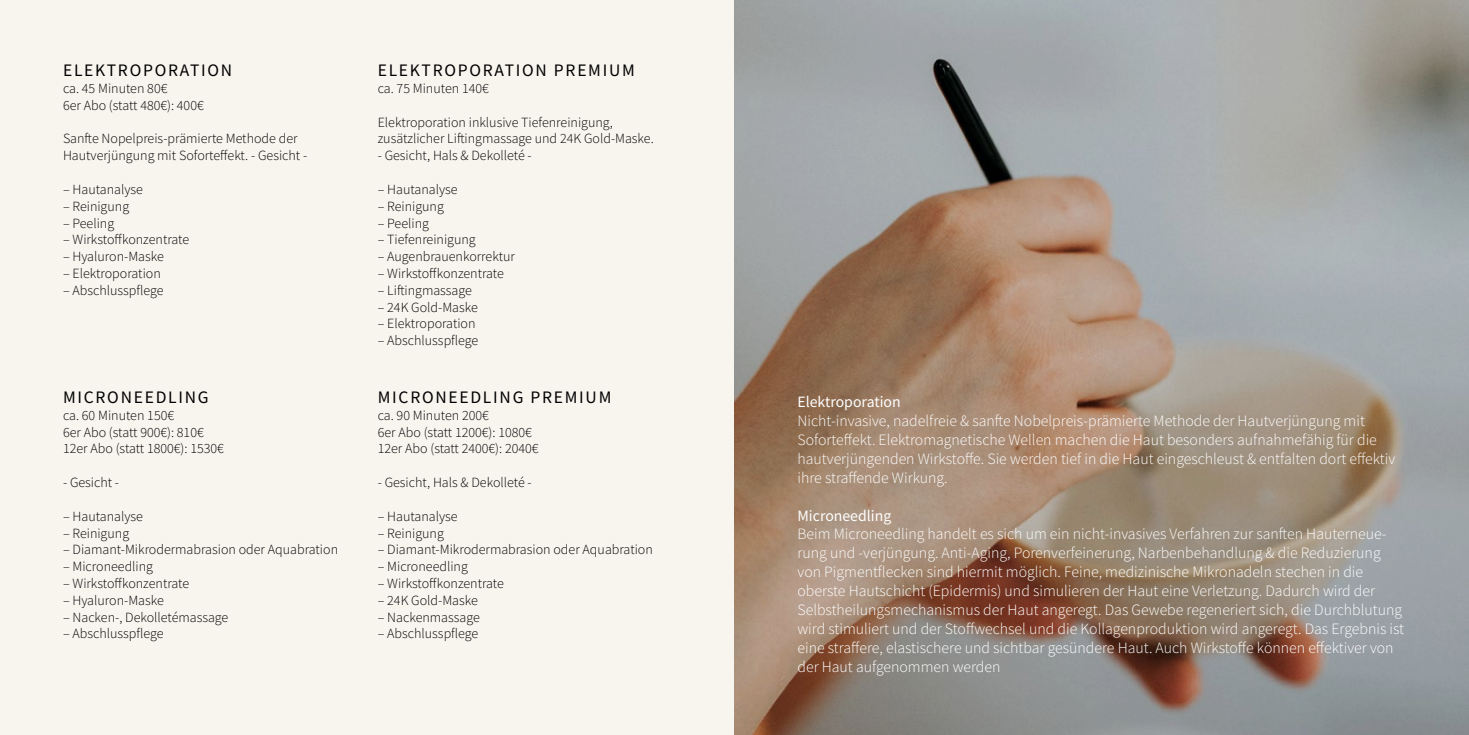
<style>
.page{position:relative;width:1469px;height:735px;background:#fff}
.page>*{position:absolute;margin:0;border:0;box-sizing:border-box;transform-origin:0 0}
.t1{font:17.5px "Source Sans Pro";letter-spacing:.1em;color:#000}
.t2{font:300 15.75px/18.9px "Source Sans Pro";color:#fff}
.t3{font:15.75px "Source Sans Pro";color:#fff}
.t4{font:300 14px/16.8px "Source Sans Pro";color:#000}
</style>
<div class="page">
<div style="left:0;top:0;width:1468px;height:734px;background:#f8f5ef"></div>
<svg style="left:734px;top:0;width:734px;height:734px;background:#9d9289"></svg>
<p class="t1" style="left:63px;top:59px;width:171px">ELEKTROPORATION</p>
<p class="t4" style="left:63px;top:80px;width:142px">ca. 45 Minuten 80€<br>6er Abo (statt 480€): 400€</p>
<p class="t4" style="left:63px;top:130px;width:246px">Sanfte Nopelpreis-prämierte Methode der<br>Hautverjüngung mit Soforteffekt. - Gesicht -</p>
<p class="t4" style="left:63px;top:181px;width:81px">– Hautanalyse</p>
<p class="t4" style="left:63px;top:197px;width:68px">– Reinigung</p>
<p class="t4" style="left:63px;top:214px;width:53px">– Peeling</p>
<p class="t4" style="left:63px;top:231px;width:128px">– Wirkstoffkonzentrate</p>
<p class="t4" style="left:63px;top:248px;width:102px">– Hyaluron-Maske</p>
<p class="t4" style="left:63px;top:265px;width:99px">– Elektroporation</p>
<p class="t4" style="left:63px;top:281px;width:102px">– Abschlusspflege</p>
<p class="t1" style="left:63px;top:386px;width:147px">MICRONEEDLING</p>
<p class="t4" style="left:63px;top:406px;width:162px">ca. 60 Minuten 150€<br>6er Abo (statt 900€): 810€<br>12er Abo (statt 1800€): 1530€</p>
<p class="t4" style="left:63px;top:473px;width:58px">- Gesicht -</p>
<p class="t4" style="left:63px;top:507px;width:81px">– Hautanalyse</p>
<p class="t4" style="left:63px;top:524px;width:68px">– Reinigung</p>
<p class="t4" style="left:63px;top:541px;width:276px">– Diamant-Mikrodermabrasion oder Aquabration</p>
<p class="t4" style="left:63px;top:557px;width:92px">– Microneedling</p>
<p class="t4" style="left:63px;top:574px;width:128px">– Wirkstoffkonzentrate</p>
<p class="t4" style="left:63px;top:591px;width:102px">– Hyaluron-Maske</p>
<p class="t4" style="left:63px;top:608px;width:167px">– Nacken-, Dekolletémassage</p>
<p class="t4" style="left:63px;top:625px;width:102px">– Abschlusspflege</p>
<p class="t1" style="left:378px;top:59px;width:259px">ELEKTROPORATION PREMIUM</p>
<p class="t4" style="left:378px;top:80px;width:113px">ca. 75 Minuten 140€</p>
<p class="t4" style="left:378px;top:113px;width:277px">Elektroporation inklusive Tiefenreinigung, zusätzlicher Liftingmassage und 24K Gold-Maske.</p>
<p class="t4" style="left:378px;top:147px;width:155px">- Gesicht, Hals &amp; Dekolleté -</p>
<p class="t4" style="left:378px;top:181px;width:81px">– Hautanalyse</p>
<p class="t4" style="left:378px;top:197px;width:68px">– Reinigung</p>
<p class="t4" style="left:378px;top:214px;width:53px">– Peeling</p>
<p class="t4" style="left:378px;top:231px;width:99px">– Tiefenreinigung</p>
<p class="t4" style="left:378px;top:248px;width:139px">– Augenbrauenkorrektur</p>
<p class="t4" style="left:378px;top:265px;width:128px">– Wirkstoffkonzentrate</p>
<p class="t4" style="left:378px;top:281px;width:96px">– Liftingmassage</p>
<p class="t4" style="left:378px;top:298px;width:102px">– 24K Gold-Maske</p>
<p class="t4" style="left:378px;top:315px;width:99px">– Elektroporation</p>
<p class="t4" style="left:378px;top:332px;width:102px">– Abschlusspflege</p>
<p class="t1" style="left:378px;top:386px;width:235px">MICRONEEDLING PREMIUM</p>
<p class="t4" style="left:378px;top:406px;width:162px">ca. 90 Minuten 200€<br>6er Abo (statt 1200€): 1080€<br>12er Abo (statt 2400€): 2040€</p>
<p class="t4" style="left:378px;top:473px;width:155px">- Gesicht, Hals &amp; Dekolleté -</p>
<p class="t4" style="left:378px;top:507px;width:81px">– Hautanalyse</p>
<p class="t4" style="left:378px;top:524px;width:68px">– Reinigung</p>
<p class="t4" style="left:378px;top:541px;width:276px">– Diamant-Mikrodermabrasion oder Aquabration</p>
<p class="t4" style="left:378px;top:557px;width:92px">– Microneedling</p>
<p class="t4" style="left:378px;top:574px;width:128px">– Wirkstoffkonzentrate</p>
<p class="t4" style="left:378px;top:591px;width:102px">– 24K Gold-Maske</p>
<p class="t4" style="left:378px;top:608px;width:104px">– Nackenmassage</p>
<p class="t4" style="left:378px;top:625px;width:102px">– Abschlusspflege</p>
<p class="t3" style="left:797px;top:391px;width:105px">Elektroporation</p>
<p class="t2" style="left:797px;top:411px;width:599px">Nicht-invasive, nadelfreie &amp; sanfte Nobelpreis-prämierte Methode der Hautverjüngung mit Soforteffekt. Elektromagnetische Wellen machen die Haut besonders aufnahmefähig für die hautverjüngenden Wirkstoffe. Sie werden tief in die Haut eingeschleust &amp; entfalten dort effektiv ihre straffende Wirkung.</p>
<p class="t3" style="left:797px;top:505px;width:95px">Microneedling</p>
<p class="t2" style="left:797px;top:524px;width:608px">Beim Microneedling handelt es sich um ein nicht-invasives Verfahren zur sanften Hauterneue&shy;rung und -verjüngung. Anti-Aging, Porenverfeinerung, Narbenbehandlung &amp; die Reduzierung von Pigmentflecken sind hiermit möglich. Feine, medizinische Mikronadeln stechen in die oberste Hautschicht (Epidermis) und simulieren der Haut eine Verletzung. Dadurch wird der Selbstheilungsmechanismus der Haut angeregt. Das Gewebe regeneriert sich, die Durchblutung wird stimuliert und der Stoffwechsel und die Kollagenproduktion wird angeregt. Das Ergebnis ist eine straffere, elastischere und sichtbar gesündere Haut. Auch Wirkstoffe können effektiver von der Haut aufgenommen werden</p>
</div>
